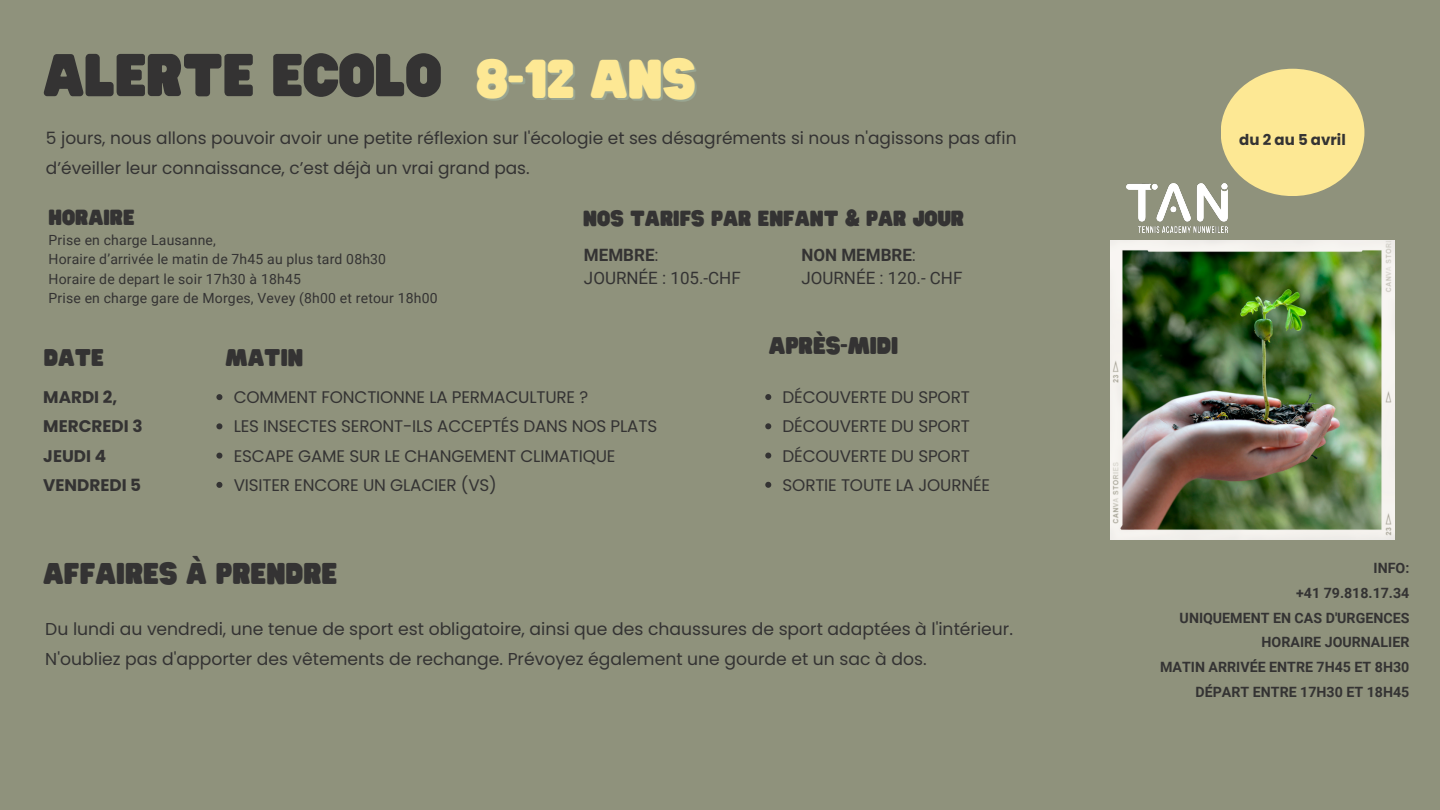
<style>
.page{position:relative;width:1440px;height:810px;background:#8f927c}
.page>*{position:absolute;margin:0;border:0;box-sizing:border-box;transform-origin:0 0}
.t1{font:53px "Hitand Run";letter-spacing:-.01em;color:#343333}
.t2{font:48px "Hitand Run";color:#fde894}
.t3{font:26.4px "Hitand Run";color:#343333}
.t4{font:21.2px "Hitand Run";color:#343333}
.t5{font:19.2px "Hitand Run";color:#343333}
.t6{font:17.2px/30px "Poppins";color:#343333}
.t7{font:17px/29.2px "Poppins";color:#343333}
.t8{font:17px/23.2px "Roboto";color:#343333}
.t9{font:16.8px "Poppins";letter-spacing:-.01em;color:#343333}
.t10{font:700 16.8px/29.3px "Poppins";color:#343333}
.t11{font:700 15px "Poppins";color:#343333}
.t12{font:700 14.2px "Roboto";color:#343333}
.t13{font:14px "Roboto";letter-spacing:.015em;color:#343333}
.s1{font-weight:700}
</style>
<div class="page">
<svg style="left:216px;top:394px;width:6px;height:6px"></svg>
<svg style="left:216px;top:423px;width:6px;height:6px"></svg>
<svg style="left:216px;top:453px;width:6px;height:6px"></svg>
<svg style="left:216px;top:482px;width:6px;height:6px"></svg>
<img style="left:1111px;top:241px;width:284px;height:298px">
<div style="left:1221px;top:69px;width:143px;height:127px;background:#fde894;border-radius:50%"></div>
<svg style="left:765px;top:394px;width:6px;height:6px"></svg>
<svg style="left:765px;top:423px;width:6px;height:6px"></svg>
<svg style="left:765px;top:453px;width:6px;height:6px"></svg>
<svg style="left:765px;top:482px;width:6px;height:6px"></svg>
<img style="left:1126px;top:183px;width:102px;height:50px">
<p class="t1" style="left:43px;top:46px;width:400px">ALERTE ECOLO</p>
<p class="t2" style="left:476px;top:52px;width:221px">8-12 ANS</p>
<p class="t7" style="left:46px;top:124px;width:972px">5 jours, nous allons pouvoir avoir une petite réflexion sur l'écologie et ses désagréments si nous n'agissons pas afin d’éveiller leur connaissance, c’est déjà un vrai grand pas.</p>
<p class="t5" style="left:49px;top:207px;width:88px">HORAIRE</p>
<p class="t13" style="left:49px;top:232px;width:169px">Prise en charge Lausanne,</p>
<p class="t13" style="left:49px;top:251px;width:339px">Horaire d’arrivée le matin de 7h45 au plus tard 08h30</p>
<p class="t13" style="left:49px;top:271px;width:254px">Horaire de depart le soir 17h30 à 18h45</p>
<p class="t13" style="left:49px;top:290px;width:391px">Prise en charge gare de Morges, Vevey (8h00 et retour 18h00</p>
<h3 class="t4" style="left:44px;top:346px;width:62px">DATE</h3>
<h3 class="t4" style="left:226px;top:346px;width:79px">MATIN</h3>
<p class="t5" style="left:583px;top:208px;width:382px">NOS TARIFS PAR ENFANT &amp; PAR JOUR</p>
<p class="t8" style="left:584px;top:244px;width:158px"><span class="s1">MEMBRE</span>:<br>JOURNÉE : 105.-CHF</p>
<p class="t8" style="left:801px;top:244px;width:163px"><span class="s1">NON MEMBRE</span>:<br>JOURNÉE : 120.- CHF</p>
<h3 class="t4" style="left:769px;top:334px;width:131px">APRÈS-MIDI</h3>
<h6 class="t10" style="left:43px;top:383px;width:101px">MARDI 2,<br>MERCREDI 3<br>JEUDI 4<br>VENDREDI 5</h6>
<h1 class="t9" style="left:234px;top:385px;width:356px">COMMENT FONCTIONNE LA PERMACULTURE ?</h1>
<h1 class="t9" style="left:234px;top:415px;width:425px">LES INSECTES SERONT-ILS ACCEPTÉS DANS NOS PLATS</h1>
<h6 class="t9" style="left:234px;top:444px;width:383px">ESCAPE GAME SUR LE CHANGEMENT CLIMATIQUE</h6>
<h3 class="t9" style="left:234px;top:473px;width:265px">VISITER ENCORE UN GLACIER (VS)</h3>
<h6 class="t9" style="left:783px;top:385px;width:189px">DÉCOUVERTE DU SPORT</h6>
<h6 class="t9" style="left:783px;top:415px;width:189px">DÉCOUVERTE DU SPORT</h6>
<h3 class="t9" style="left:783px;top:444px;width:189px">DÉCOUVERTE DU SPORT</h3>
<h6 class="t9" style="left:783px;top:473px;width:209px">SORTIE TOUTE LA JOURNÉE</h6>
<h4 class="t3" style="left:43px;top:559px;width:296px">AFFAIRES À PRENDRE</h4>
<h6 class="t6" style="left:45px;top:614px;width:969px">Du lundi au vendredi, une tenue de sport est obligatoire, ainsi que des chaussures de sport adaptées à l'intérieur.<br>N'oubliez pas d'apporter des vêtements de rechange. Prévoyez également une gourde et un sac à dos.</h6>
<h6 class="t11" style="left:1239px;top:129px;width:108px">du 2 au 5 avril</h6>
<h6 class="t12" style="left:1374px;top:560px;width:37px">INFO:</h6>
<h6 class="t12" style="left:1296px;top:585px;width:115px">+41 79.818.17.34</h6>
<h2 class="t12" style="left:1180px;top:609px;width:231px">UNIQUEMENT EN CAS D'URGENCES</h2>
<h6 class="t12" style="left:1262px;top:634px;width:149px">HORAIRE JOURNALIER</h6>
<p class="t12" style="left:1160px;top:659px;width:251px">MATIN ARRIVÉE ENTRE 7H45 ET 8H30</p>
<p class="t12" style="left:1196px;top:684px;width:215px">DÉPART ENTRE 17H30 ET 18H45</p>
</div>
